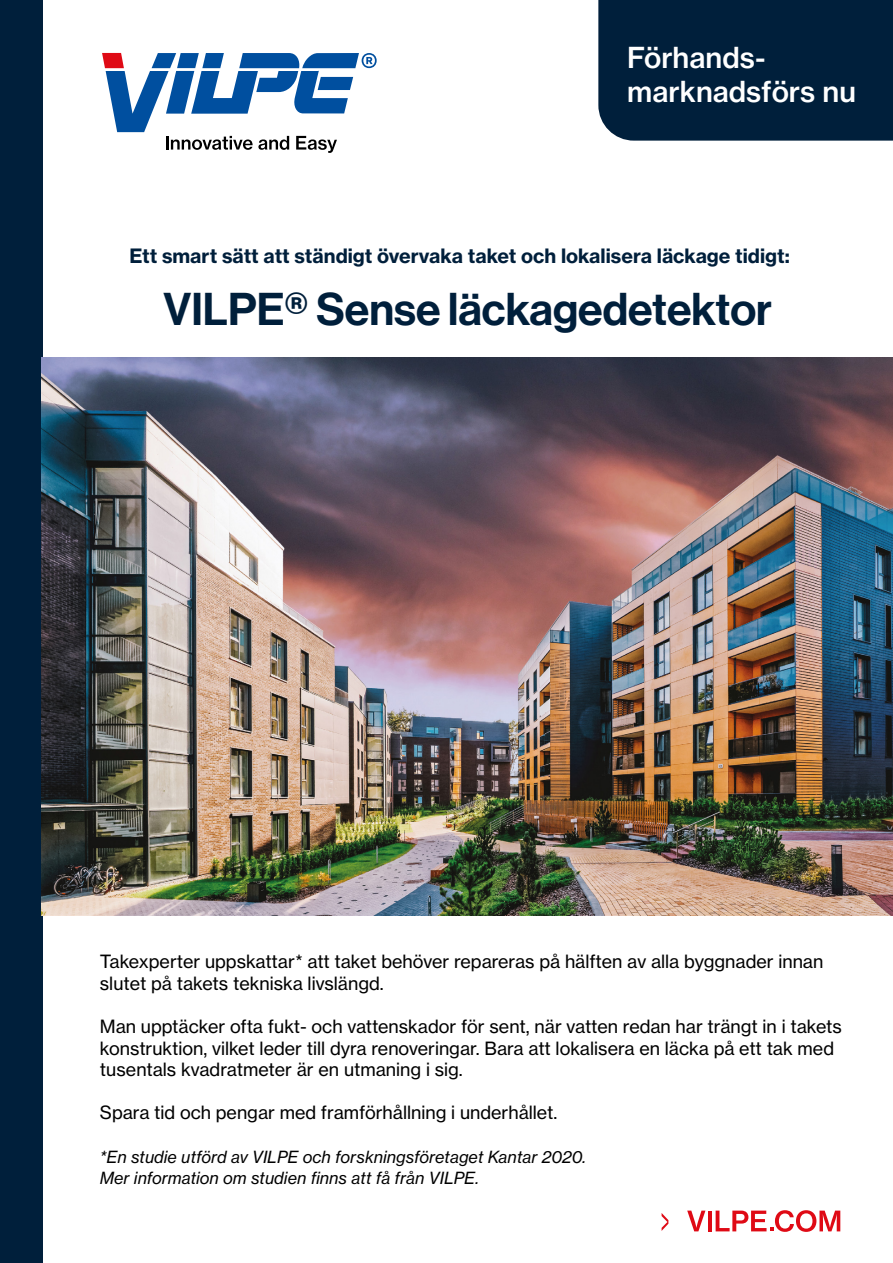
<style>
.page{position:relative;width:893px;height:1263px;background:#fff}
.page>*{position:absolute;margin:0;border:0;box-sizing:border-box;transform-origin:0 0}
.t1{font:45px "N Haas Grotesk DS Pro 65 Md";color:#001f3b}
.t2{font:28.5px/34.2px "N Haas Grotesk TX Pro 65 Md";color:#fff}
.t3{font:19.5px "N Haas Grotesk TX Pro 75 Bd";color:#001f3b}
.t4{font:18px/21.6px "N Haas Grotesk TX Pro 55 Rg";color:#000}
.t5{font:16.5px/21.5px "N Haas Grotesk TX Pro 56 It";color:#000}
</style>
<div class="page">
<div style="left:0;top:0;width:43px;height:1263px;background:#001f3b"></div>
<img style="left:42px;top:358px;width:851px;height:558px">
<svg style="left:102px;top:53px;width:275px;height:100px"></svg>
<svg style="left:687px;top:1210px;width:18px;height:21px"></svg>
<hr style="left:708px;top:1210px;width:4px;height:21px;background:#df0a15">
<svg style="left:716px;top:1210px;width:124px;height:22px"></svg>
<svg style="left:662px;top:1213px;width:6px;height:18px"></svg>
<div style="left:598px;top:0;width:295px;height:141px;background:#001f3b"></div>
<h2 class="t2" style="left:627px;top:40px;width:230px">Förhands&shy;marknadsförs nu</h2>
<p class="t3" style="left:130px;top:244px;width:662px">Ett smart sätt att ständigt övervaka taket och lokalisera läckage tidigt:</p>
<h1 class="t1" style="left:164px;top:283px;width:610px">VILPE® Sense läckagedetektor</h1>
<p class="t4" style="left:100px;top:951px;width:725px">Takexperter uppskattar* att taket behöver repareras på hälften av alla byggnader innan slutet på takets tekniska livslängd.</p>
<p class="t4" style="left:100px;top:1016px;width:744px">Man upptäcker ofta fukt- och vattenskador för sent, när vatten redan har trängt in i takets konstruktion, vilket leder till dyra renoveringar. Bara att lokalisera en läcka på ett tak med tusentals kvadratmeter är en utmaning i sig.</p>
<p class="t4" style="left:100px;top:1102px;width:459px">Spara tid och pengar med framförhållning i underhållet.</p>
<p class="t5" style="left:100px;top:1146px;width:487px">*En studie utförd av VILPE och forskningsföretaget Kantar 2020.<br>Mer information om studien finns att få från VILPE.</p>
</div>
